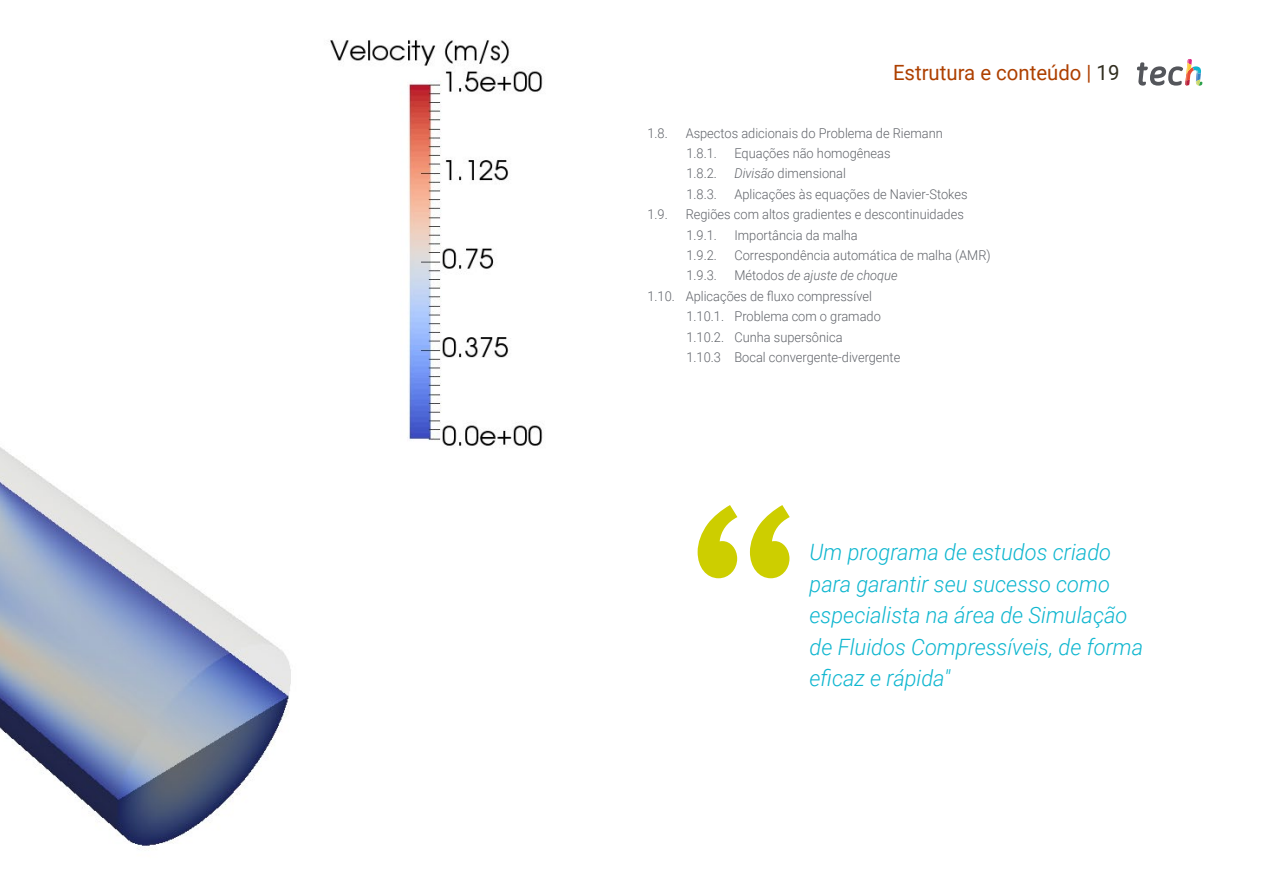
<style>
.page{position:relative;width:1263px;height:893px;background:#fff}
.page>*{position:absolute;margin:0;border:0;box-sizing:border-box;transform-origin:0 0}
.t1{font:italic 300 22.5px/31.5px "Roboto";color:#0fb6cf}
.t2{font:21px "Roboto";color:#ae4000}
.t3{font:300 13.5px/20.2px "Roboto";color:#61646a;scale:.95 1}
.s1{color:#312e20}
.s2{font-style:italic}
</style>
<div class="page">
<svg style="left:1137px;top:59px;width:65px;height:27px"></svg>
<img style="left:0;top:40px;width:543px;height:810px">
<svg style="left:698px;top:505px;width:92px;height:73px"></svg>
<h2 class="t2" style="left:893px;top:57px;width:228px">Estrutura e conteúdo | <span class="s1">19</span></h2>
<p class="t3" style="left:647px;top:122px;width:23px">1.8.</p>
<p class="t3" style="left:686px;top:122px;width:272px">Aspectos adicionais do Problema de Riemann<br>1.8.1.</p>
<p class="t3" style="left:734px;top:143px;width:166px">Equações não homogêneas</p>
<p class="t3" style="left:686px;top:163px;width:34px">1.8.2.</p>
<p class="t3" style="left:734px;top:163px;width:119px"><span class="s2">Divisão</span> dimensional</p>
<p class="t3" style="left:686px;top:183px;width:34px">1.8.3.</p>
<p class="t3" style="left:734px;top:183px;width:247px">Aplicações às equações de Navier-Stokes</p>
<p class="t3" style="left:647px;top:204px;width:23px">1.9.</p>
<p class="t3" style="left:686px;top:204px;width:294px">Regiões com altos gradientes e descontinuidades<br>1.9.1.</p>
<p class="t3" style="left:734px;top:224px;width:131px">Importância da malha</p>
<p class="t3" style="left:686px;top:245px;width:34px">1.9.2.</p>
<p class="t3" style="left:734px;top:245px;width:271px">Correspondência automática de malha (AMR)</p>
<p class="t3" style="left:686px;top:265px;width:34px">1.9.3.</p>
<p class="t3" style="left:647px;top:265px;width:265px;line-height:20.7px;text-indent:87px">Métodos <span class="s2">de ajuste de choque<br></span>1.10. Aplicações de fluxo compressível</p>
<p class="t3" style="left:686px;top:306px;width:227px">1.10.1. Problema com o gramado<br>1.10.2. Cunha supersônica<br>1.10.3 Bocal convergente-divergente</p>
<h1 class="t1" style="left:810px;top:535px;width:335px">Um programa de estudos criado para garantir seu sucesso como especialista na área de Simulação de Fluidos Compressíveis, de forma eficaz e rápida"</h1>
</div>
